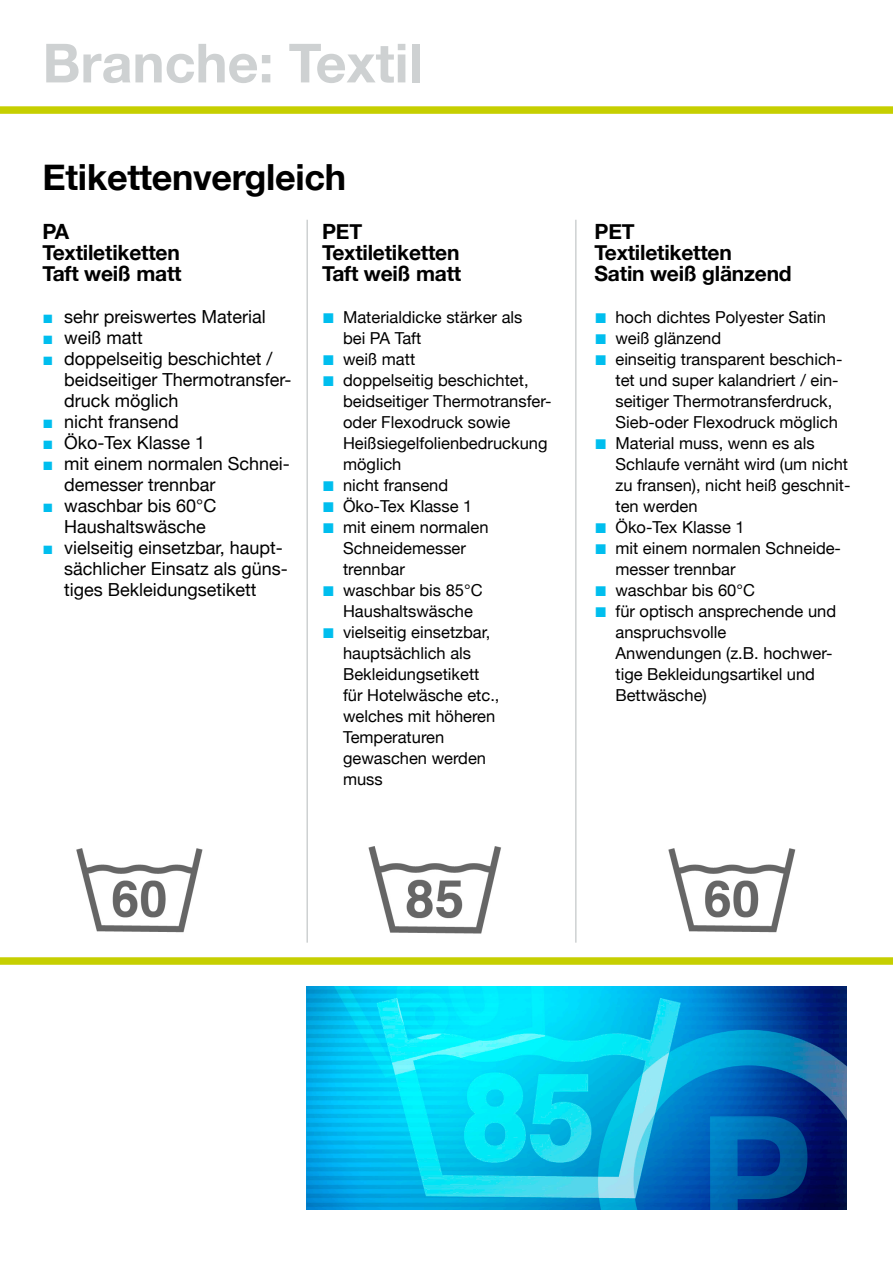
<style>
.page{position:relative;width:893px;height:1263px;background:#fff}
.page>*{position:absolute;margin:0;border:0;box-sizing:border-box;transform-origin:0 0}
.t1{font:700 54px "Helvetica Neue";color:#ced1d2}
.t2{font:700 36px "Helvetica Neue";letter-spacing:-.01em;color:#000}
.t3{font:700 21px/21px "Helvetica Neue";letter-spacing:-.01em;color:#000}
.t4{font:21px/21px "Arial";color:#00beee}
.t5{font:18px/21px "Helvetica Neue";color:#000}
.t6{font:18px/21px "Arial";color:#00beee;text-align:justify}
.t7{font:16.5px/21px "Helvetica Neue";color:#000}
</style>
<div class="page">
<img style="left:76px;top:848px;width:127px;height:85px">
<img style="left:668px;top:848px;width:128px;height:85px">
<img style="left:368px;top:846px;width:133px;height:88px">
<div style="left:0;top:106px;width:893px;height:8px;background:#c6cf00"></div>
<hr style="left:306px;top:220px;width:2px;height:723px;background:#ced1d2">
<hr style="left:575px;top:220px;width:2px;height:723px;background:#ced1d2">
<img style="left:306px;top:987px;width:540px;height:222px">
<div style="left:0;top:957px;width:893px;height:8px;background:#c6cf00"></div>
<h1 class="t1" style="left:43px;top:21px;width:381px">Branche: Textil</h1>
<h2 class="t2" style="left:43px;top:149px;width:305px">Etikettenvergleich</h2>
<p class="t3" style="left:43px;top:222px;width:141px">PA<br>Textiletiketten<br>Taft weiß matt</p>
<p class="t3" style="left:322px;top:222px;width:141px">PET<br>Textiletiketten<br>Taft weiß matt</p>
<p class="t4" style="left:322px;top:295px;width:14px;line-height:42px">■ ■</p>
<p class="t4" style="left:322px;top:369px;width:14px">■</p>
<p class="t3" style="left:595px;top:222px;width:199px">PET<br>Textiletiketten<br>Satin weiß glänzend</p>
<p class="t5" style="left:64px;top:307px;width:229px">sehr preiswertes Material weiß matt<br>doppelseitig beschichtet / beidseitiger Thermotransfer&shy;druck möglich<br>nicht fransend<br>Öko-Tex Klasse 1<br>mit einem normalen Schnei&shy;demesser trennbar waschbar bis 60°C<br>Haushaltswäsche<br>vielseitig einsetzbar, haupt&shy;sächlicher Einsatz als güns&shy;tiges Bekleidungsetikett</p>
<p class="t7" style="left:615px;top:308px;width:237px">hoch dichtes Polyester Satin weiß glänzend<br>einseitig transparent beschich&shy;tet und super kalandriert / ein&shy;seitiger Thermotransferdruck,<br>Sieb-oder Flexodruck möglich<br>Material muss, wenn es als<br>Schlaufe vernäht wird (um nicht zu fransen), nicht heiß geschnit&shy;ten werden<br>Öko-Tex Klasse 1<br>mit einem normalen Schneide&shy;messer trennbar<br>waschbar bis 60°C<br>für optisch ansprechende und anspruchsvolle<br>Anwendungen (z.B. hochwer&shy;tige Bekleidungsartikel und<br>Bettwäsche)</p>
<p class="t7" style="left:343px;top:308px;width:210px">Materialdicke stärker als<br>bei PA Taft<br>weiß matt<br>doppelseitig beschichtet, beidseitiger Thermotransfer&shy;oder Flexodruck sowie<br>Heißsiegelfolienbedruckung möglich<br>nicht fransend<br>Öko-Tex Klasse 1<br>mit einem normalen<br>Schneidemesser<br>trennbar<br>waschbar bis 85°C<br>Haushaltswäsche<br>vielseitig einsetzbar, hauptsächlich als<br>Bekleidungsetikett<br>für Hotelwäsche etc., welches mit höheren<br>Temperaturen<br>gewaschen werden<br>muss</p>
<p class="t4" style="left:595px;top:306px;width:14px;text-align:justify">■ ■ ■</p>
<p class="t6" style="left:43px;top:307px;width:12px">■ ■ ■</p>
<p class="t6" style="left:43px;top:412px;width:12px">■ ■ ■</p>
<p class="t6" style="left:43px;top:496px;width:12px">■</p>
<p class="t6" style="left:43px;top:538px;width:12px">■</p>
<p class="t4" style="left:595px;top:432px;width:14px">■</p>
<p class="t4" style="left:322px;top:474px;width:14px;text-align:justify">■ ■ ■</p>
<p class="t4" style="left:595px;top:516px;width:14px">■ ■</p>
<p class="t4" style="left:595px;top:579px;width:14px">■ ■</p>
<p class="t4" style="left:322px;top:568px;width:14px;line-height:42px">■ ■</p>
</div>
